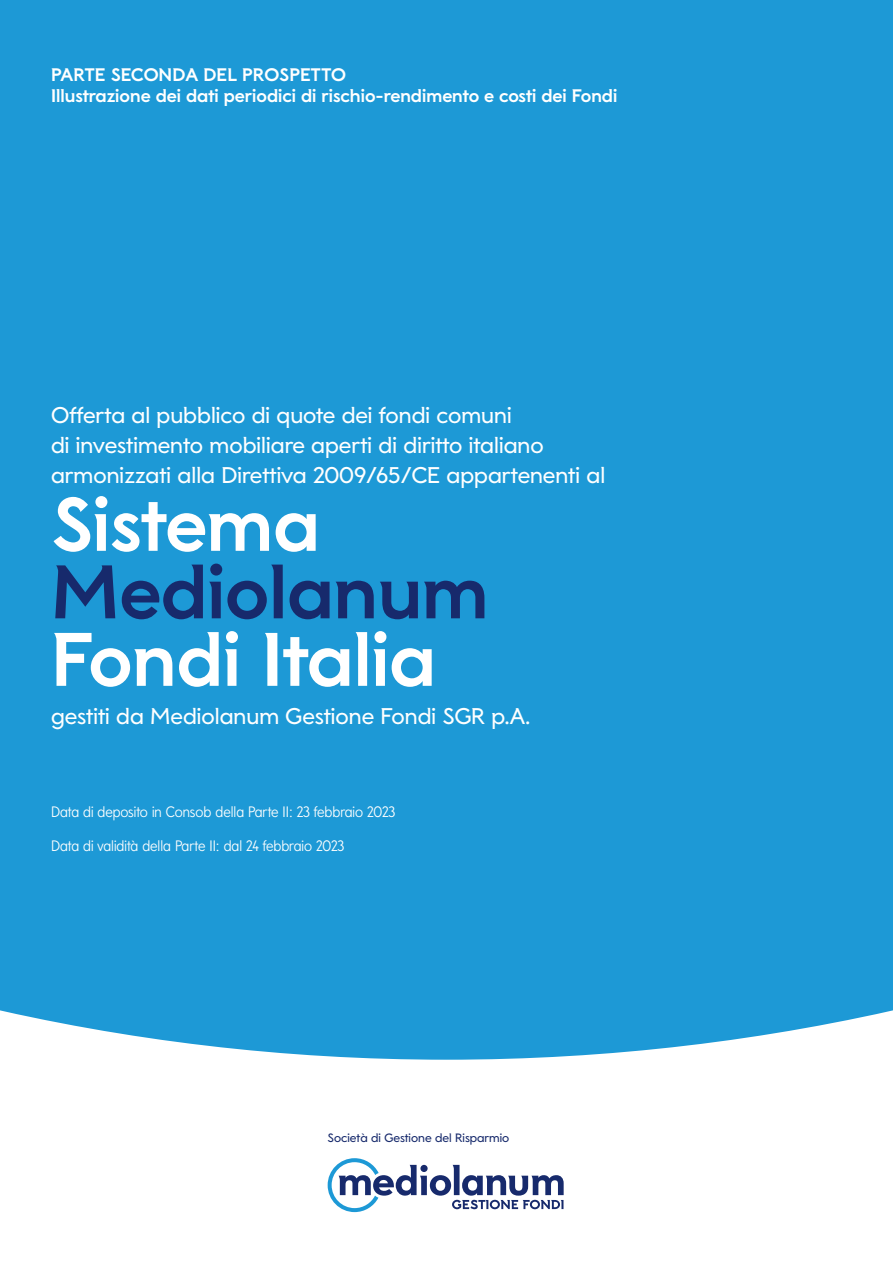
<style>
.page{position:relative;width:893px;height:1263px;background:#fff}
.page>*{position:absolute;margin:0;border:0;box-sizing:border-box;transform-origin:0 0}
.t1{font:75px "Mediolanum Semi serif Headline Bold";color:#fff}
.t2{font:75px "Mediolanum Semi serif Headline Bold";color:#172a6c}
.t3{font:22.5px/30px "Mediolanum Semi serif Headline Regular";color:#fff}
.t4{font:18px/21px "Mediolanum Semi serif Headline Bold";color:#fff}
.t5{font:300 15px "Mediolanum Sans";color:#fff}
.t6{font:12px "Mediolanum Semi serif Headline Regular";color:#172a6c}
</style>
<div class="page">
<div style="left:0;top:0;width:893px;height:1212px;background:#1d99d6"></div>
<svg style="left:0;top:1010px;width:893px;height:203px;fill:#fff"></svg>
<svg style="left:328px;top:1158px;width:236px;height:54px;background:#b9c3d7"></svg>
<p class="t4" style="left:51px;top:64px;width:568px">PARTE SECONDA DEL PROSPETTO<br>Illustrazione dei dati periodici di rischio-rendimento e costi dei Fondi</p>
<p class="t3" style="left:51px;top:401px;width:556px">Offerta al pubblico di quote dei fondi comuni<br>di investimento mobiliare aperti di diritto italiano armonizzati alla Direttiva 2009/65/CE appartenenti al</p>
<h1 class="t1" style="left:51px;top:478px;width:270px">Sistema</h1>
<h1 class="t2" style="left:51px;top:546px;width:439px">Mediolanum</h1>
<h1 class="t1" style="left:51px;top:613px;width:386px">Fondi Italia</h1>
<p class="t3" style="left:51px;top:702px;width:481px">gestiti da Mediolanum Gestione Fondi SGR p.A.</p>
<p class="t5" style="left:51px;top:803px;width:346px">Data di deposito in Consob della Parte II: 23 febbraio 2023</p>
<p class="t5" style="left:51px;top:837px;width:295px">Data di validità della Parte II: dal 24 febbraio 2023</p>
<p class="t6" style="left:328px;top:1131px;width:183px">Società di Gestione del Risparmio</p>
</div>
